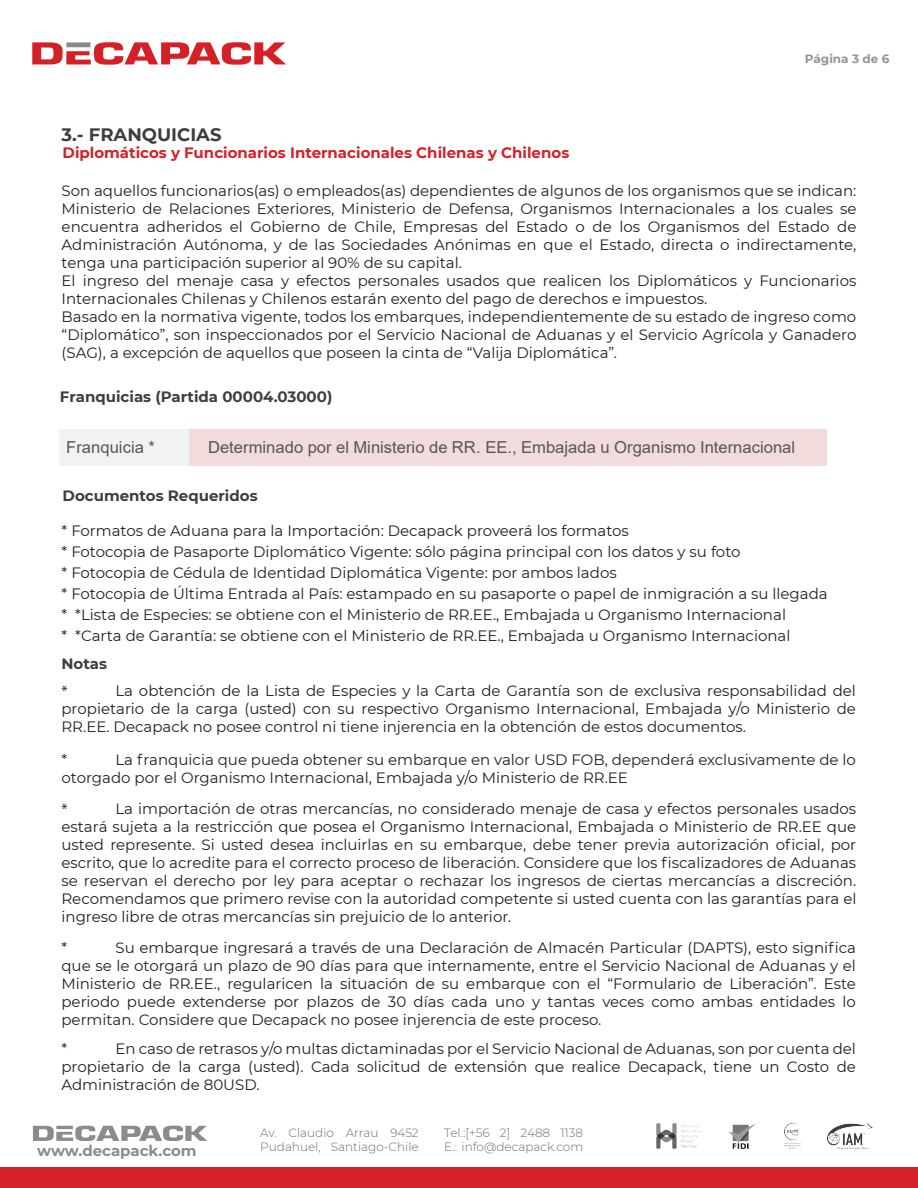
<style>
.page{position:relative;width:918px;height:1188px;background:#fff}
.page>*{position:absolute;margin:0;border:0;box-sizing:border-box;transform-origin:0 0}
.t1{font:700 18px "Montserrat";color:#3e3e3f}
.t2{font:16.5px "Arial";color:#565757}
.t3{font:15px/18px "Montserrat";color:#231f20;text-align:justify}
.t4{font:700 15px "Montserrat";color:#d52027}
.t5{font:700 15px "Montserrat";color:#3e3e3f}
.t6{font:700 15px "Montserrat";color:#8a8b8e}
.t7{font:15px "Myriad Pro";color:#231f20}
.t8{font:300 12px/14.4px "Montserrat";color:#6c6d70}
.t9{font:700 12px "Montserrat";color:#939598}
</style>
<div class="page">
<svg style="left:32px;top:42px;width:254px;height:23px"></svg>
<svg style="left:33px;top:1126px;width:174px;height:15px"></svg>
<div style="left:0;top:1167px;width:918px;height:21px;background:#d52027"></div>
<img style="left:784px;top:1124px;width:17px;height:25px">
<img style="left:729px;top:1124px;width:26px;height:25px">
<img style="left:656px;top:1124px;width:45px;height:25px">
<img style="left:828px;top:1124px;width:45px;height:25px">
<div style="left:59px;top:457px;width:130px;height:9px;background:#f1f3f3"></div>
<div style="left:59px;top:429px;width:130px;height:28px;background:#f1f3f3"></div>
<div style="left:189px;top:457px;width:638px;height:9px;background:#f2dbdb"></div>
<div style="left:189px;top:429px;width:638px;height:28px;background:#f2dbdb"></div>
<p class="t1" style="left:62px;top:122px;width:161px">3.- FRANQUICIAS</p>
<p class="t4" style="left:63px;top:142px;width:508px">Diplomáticos y Funcionarios Internacionales Chilenas y Chilenos</p>
<p class="t9" style="left:805px;top:50px;width:86px">Página 3 de 6</p>
<p class="t3" style="left:62px;top:181px;width:796px;text-align:left">Son aquellos funcionarios(as) o empleados(as) dependientes de algunos de los organismos que se indican:<br>Ministerio de Relaciones Exteriores, Ministerio de Defensa, Organismos Internacionales a los cuales se encuentra adheridos el Gobierno de Chile, Empresas del Estado o de los Organismos del Estado de Administración Autónoma, y de las Sociedades Anónimas en que el Estado, directa o indirectamente, tenga una participación superior al 90% de su capital.<br>El ingreso del menaje casa y efectos personales usados que realicen los Diplomáticos y Funcionarios Internacionales Chilenas y Chilenos estarán exento del pago de derechos e impuestos.<br>Basado en la normativa vigente, todos los embarques, independientemente de su estado de ingreso como “Diplomático”, son inspeccionados por el Servicio Nacional de Aduanas y el Servicio Agrícola y Ganadero (SAG), a excepción de aquellos que poseen la cinta de “Valija Diplomática”.</p>
<p class="t5" style="left:60px;top:386px;width:274px">Franquicias (Partida 00004.03000)</p>
<p class="t2" style="left:66px;top:436px;width:90px">Franquicia *</p>
<p class="t2" style="left:208px;top:436px;width:589px">Determinado por el Ministerio de RR. EE., Embajada u Organismo Internacional</p>
<p class="t5" style="left:63px;top:484px;width:197px">Documentos Requeridos</p>
<p class="t3" style="left:62px;top:520px;width:768px;line-height:21px;text-align:left">* Formatos de Aduana para la Importación: Decapack proveerá los formatos<br>* Fotocopia de Pasaporte Diplomático Vigente: sólo página principal con los datos y su foto<br>* Fotocopia de Cédula de Identidad Diplomática Vigente: por ambos lados<br>* Fotocopia de Última Entrada al País: estampado en su pasaporte o papel de inmigración a su llegada * *Lista de Especies: se obtiene con el Ministerio de RR.EE., Embajada u Organismo Internacional<br>* *Carta de Garantía: se obtiene con el Ministerio de RR.EE., Embajada u Organismo Internacional</p>
<p class="t5" style="left:61px;top:653px;width:47px">Notas</p>
<p class="t3" style="left:61px;top:681px;width:796px;text-indent:54px">La obtención de la Lista de Especies y la Carta de Garantía son de exclusiva responsabilidad del propietario de la carga (usted) con su respectivo Organismo Internacional, Embajada y/o Ministerio de RR.EE. Decapack no posee control ni tiene injerencia en la obtención de estos documentos.</p>
<p class="t3" style="left:61px;top:750px;width:7px">*</p>
<p class="t7" style="left:61px;top:681px;width:8px">*</p>
<p class="t3" style="left:61px;top:750px;width:796px;text-indent:54px">La franquicia que pueda obtener su embarque en valor USD FOB, dependerá exclusivamente de lo otorgado por el Organismo Internacional, Embajada y/o Ministerio de RR.EE</p>
<p class="t7" style="left:61px;top:800px;width:8px">*</p>
<p class="t3" style="left:61px;top:799px;width:796px;text-indent:54px">La importación de otras mercancías, no considerado menaje de casa y efectos personales usados estará sujeta a la restricción que posea el Organismo Internacional, Embajada o Ministerio de RR.EE que usted represente. Si usted desea incluirlas en su embarque, debe tener previa autorización oficial, por escrito, que lo acredite para el correcto proceso de liberación. Considere que los fiscalizadores de Aduanas se reservan el derecho por ley para aceptar o rechazar los ingresos de ciertas mercancías a discreción.<br>Recomendamos que primero revise con la autoridad competente si usted cuenta con las garantías para el ingreso libre de otras mercancías sin prejuicio de lo anterior.</p>
<p class="t3" style="left:61px;top:938px;width:796px;text-indent:54px">Su embarque ingresará a través de una Declaración de Almacén Particular (DAPTS), esto significa que se le otorgará un plazo de 90 días para que internamente, entre el Servicio Nacional de Aduanas y el Ministerio de RR.EE., regularicen la situación de su embarque con el “Formulario de Liberación”. Este periodo puede extenderse por plazos de 30 días cada uno y tantas veces como ambas entidades lo permitan. Considere que Decapack no posee injerencia de este proceso.</p>
<p class="t3" style="left:61px;top:938px;width:7px">*</p>
<p class="t3" style="left:61px;top:1039px;width:796px;text-indent:54px">En caso de retrasos y/o multas dictaminadas por el Servicio Nacional de Aduanas, son por cuenta del propietario de la carga (usted). Cada solicitud de extensión que realice Decapack, tiene un Costo de Administración de 80USD.</p>
<p class="t3" style="left:61px;top:1039px;width:7px">*</p>
<p class="t6" style="left:37px;top:1140px;width:161px">www.decapack.com</p>
<p class="t8" style="left:260px;top:1125px;width:160px">Av. Claudio Arrau 9452<br>Pudahuel, Santiago-Chile</p>
<p class="t8" style="left:444px;top:1125px;width:140px">Tel.:[+56 2] 2488 1138<br>E.: info@decapack.com</p>
</div>
